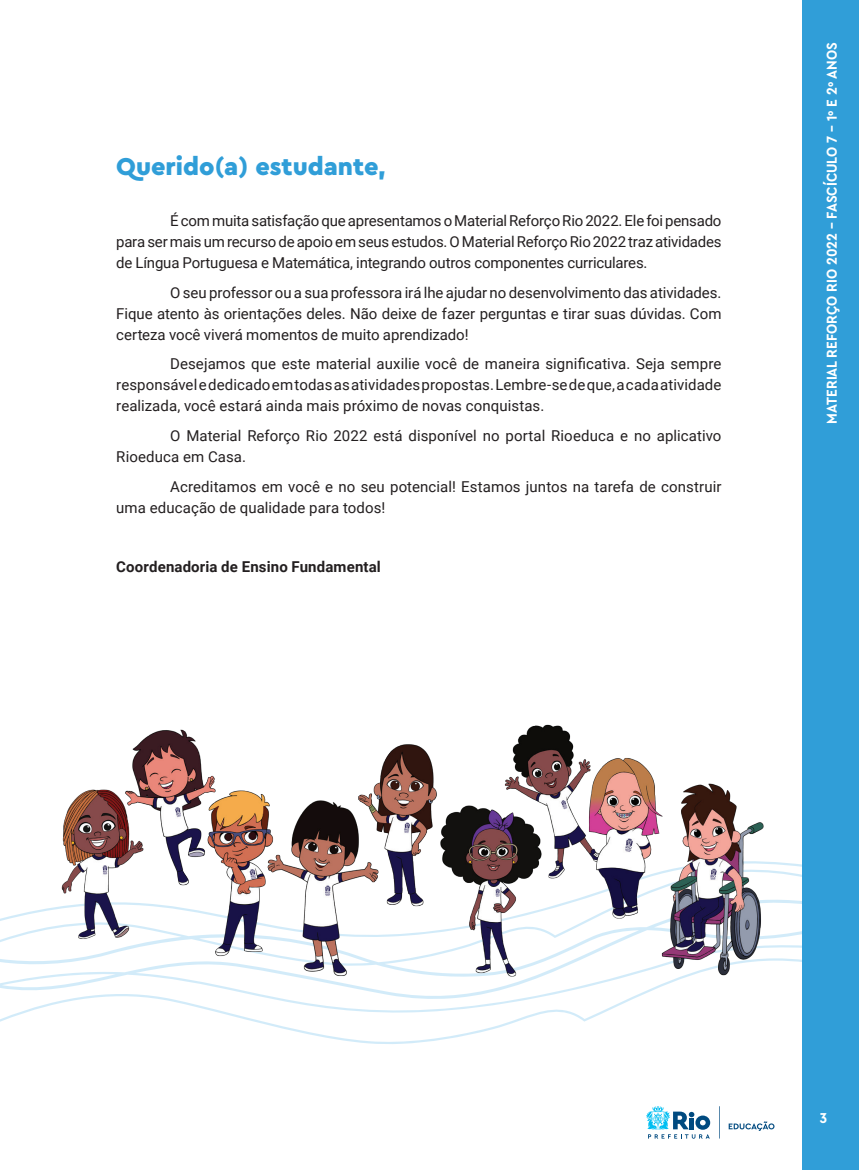
<style>
.page{position:relative;width:859px;height:1170px;background:#fff}
.page>*{position:absolute;margin:0;border:0;box-sizing:border-box;transform-origin:0 0}
.Titulo_2{font:900 25.5px "Cera Pro";color:#309ed8}
.TextoBase{font:15px/21px "Roboto";letter-spacing:.005em;color:#231f20;text-align:justify}
.t1{font:700 15px "Cera Compact Pro";color:#fff}
.TextoBase-2{font:700 15px "Roboto";letter-spacing:.01em;color:#231f20}
</style>
<div class="page">
<svg style="left:0;top:911px;width:803px;height:133px"></svg>
<img style="left:145px;top:967px;width:173px;height:24px">
<img style="left:518px;top:724px;width:53px;height:16px">
<img style="left:132px;top:729px;width:69px;height:29px">
<img style="left:33px;top:758px;width:168px;height:193px">
<img style="left:91px;top:760px;width:227px;height:207px">
<img style="left:669px;top:768px;width:134px;height:222px">
<img style="left:318px;top:743px;width:351px;height:248px">
<div style="left:803px;top:0;width:56px;height:1169px;background:#309ed8"></div>
<svg style="left:719px;top:1106px;width:1px;height:32px"></svg>
<svg style="left:646px;top:1106px;width:64px;height:32px"></svg>
<svg style="left:729px;top:1121px;width:45px;height:9px"></svg>
<p class="Titulo_2" style="left:116px;top:150px;width:271px">Querido(a) estudante,</p>
<p class="TextoBase" style="left:116px;top:210px;width:607px;text-indent:54px">É com muita satisfação que apresentamos o Material Reforço Rio 2022. Ele foi pensado para ser mais um recurso de apoio em seus estudos. O Material Reforço Rio 2022 traz atividades de Língua Portuguesa e Matemática, integrando outros componentes curriculares.</p>
<p class="TextoBase" style="left:116px;top:281px;width:607px;text-indent:54px">O seu professor ou a sua professora irá lhe ajudar no desenvolvimento das atividades.<br>Fique atento às orientações deles. Não deixe de fazer perguntas e tirar suas dúvidas. Com certeza você viverá momentos de muito aprendizado!</p>
<p class="TextoBase" style="left:116px;top:353px;width:607px;text-indent:54px">Desejamos que este material auxilie você de maneira significativa. Seja sempre responsável e dedicado em todas as atividades propostas. Lembre-se de que, a cada atividade realizada, você estará ainda mais próximo de novas conquistas.</p>
<p class="TextoBase" style="left:116px;top:424px;width:607px;text-indent:54px">O Material Reforço Rio 2022 está disponível no portal Rioeduca e no aplicativo<br>Rioeduca em Casa.</p>
<p class="TextoBase" style="left:116px;top:475px;width:607px;text-indent:54px">Acreditamos em você e no seu potencial! Estamos juntos na tarefa de construir uma educação de qualidade para todos!</p>
<p class="TextoBase-2" style="left:116px;top:555px;width:266px">Coordenadoria de Ensino Fundamental</p>
<p class="t1" style="left:822px;top:423px;width:382px;rotate:-90deg">MATERIAL REFORÇO RIO 2022 - FASCÍCULO 7 - 1º E 2º ANOS</p>
<p class="t1" style="left:820px;top:1107px;width:9px">3</p>
</div>
